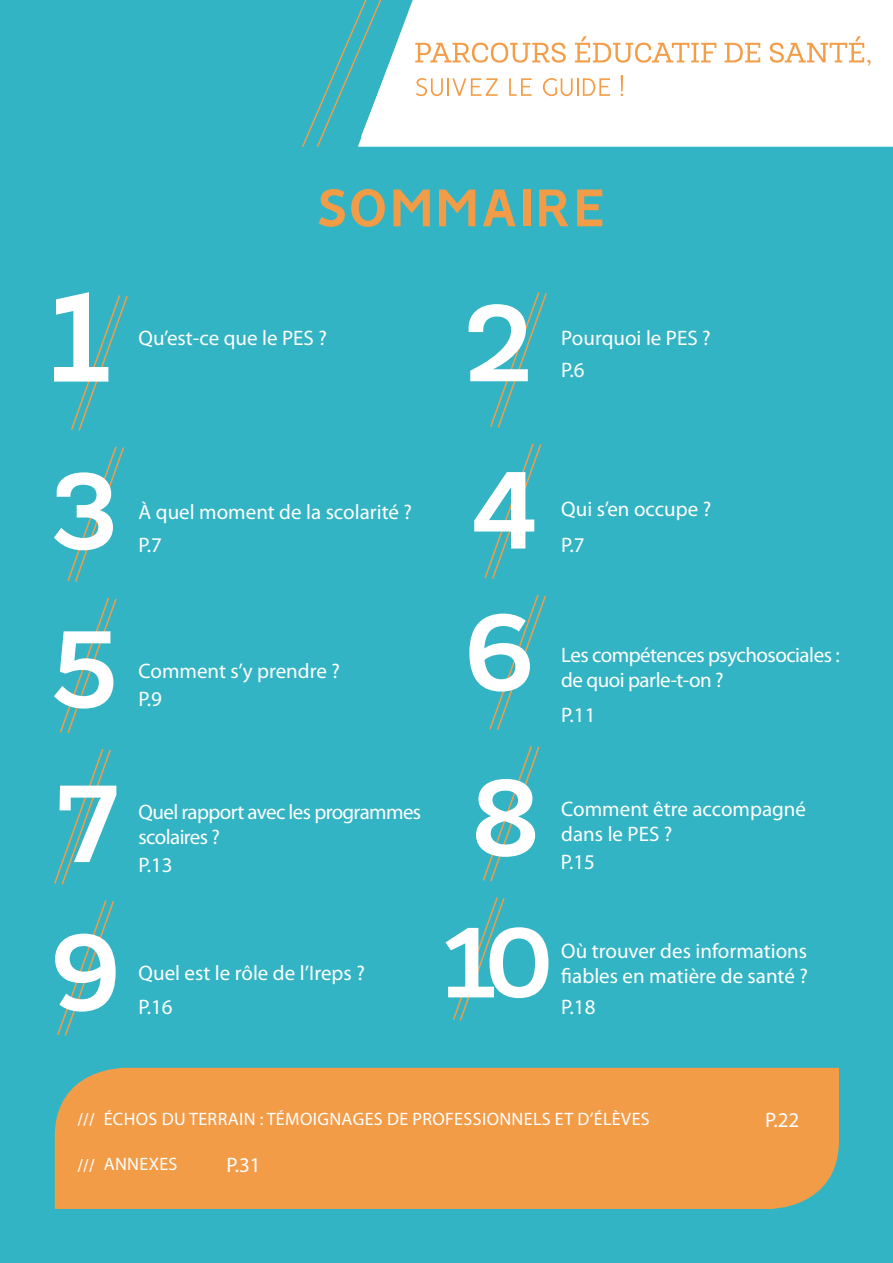
<style>
.page{position:relative;width:893px;height:1263px;background:#fff}
.page>*{position:absolute;margin:0;border:0;box-sizing:border-box;transform-origin:0 0}
.t1{font:700 60px "Vision";color:#f39c48}
.t2{font:21px/25.2px "Myriad Pro";color:#fff}
.t3{font:21px/25.2px "Myriad Pro";letter-spacing:-.025em;color:#fff}
.t4{font:21px/25.2px "Myriad Pro";letter-spacing:-.03em;color:#fff}
.t5{font:18px "Myriad Pro";letter-spacing:.02em;color:#fff}
.t6{font:700 18px "Minion Pro";color:#fff}
</style>
<div class="page">
<hr style="left:0;top:0;width:4px;height:1263px;background:#33b4c4">
<div style="left:1px;top:137px;width:892px;height:1126px;background:#33b4c4"></div>
<div style="left:4px;top:0;width:298px;height:137px;background:#33b4c4"></div>
<div style="left:302px;top:0;width:56px;height:147px;background:#33b4c4"></div>
<svg style="left:358px;top:0;width:535px;height:147px"></svg>
<svg style="left:415px;top:43px;width:151px;height:20px"></svg>
<svg style="left:575px;top:36px;width:141px;height:27px"></svg>
<svg style="left:724px;top:43px;width:36px;height:19px"></svg>
<svg style="left:770px;top:36px;width:100px;height:30px"></svg>
<svg style="left:416px;top:78px;width:82px;height:18px"></svg>
<svg style="left:509px;top:78px;width:23px;height:18px"></svg>
<svg style="left:543px;top:78px;width:67px;height:18px"></svg>
<svg style="left:621px;top:75px;width:2px;height:21px"></svg>
<div style="left:55px;top:1068px;width:784px;height:141px;background:#f39c48"></div>
<svg style="left:54px;top:292px;width:74px;height:139px"></svg>
<svg style="left:469px;top:292px;width:78px;height:136px"></svg>
<svg style="left:54px;top:446px;width:70px;height:136px"></svg>
<svg style="left:474px;top:443px;width:68px;height:136px"></svg>
<svg style="left:54px;top:598px;width:63px;height:136px"></svg>
<svg style="left:469px;top:594px;width:77px;height:137px"></svg>
<svg style="left:54px;top:749px;width:62px;height:136px"></svg>
<svg style="left:476px;top:746px;width:64px;height:136px"></svg>
<svg style="left:55px;top:900px;width:61px;height:136px"></svg>
<svg style="left:445px;top:897px;width:103px;height:124px"></svg>
<h1 class="t1" style="left:315px;top:172px;width:294px">SOMMAIRE</h1>
<p class="t2" style="left:139px;top:325px;width:155px">Qu’est-ce que le PES</p>
<p class="t2" style="left:318px;top:325px;width:10px">?</p>
<p class="t2" style="left:561px;top:325px;width:116px">Pourquoi le PES</p>
<p class="t2" style="left:702px;top:325px;width:10px">?</p>
<p class="t2" style="left:561px;top:357px;width:25px">P.6</p>
<p class="t2" style="left:139px;top:499px;width:275px">À quel moment de la scolarité ?</p>
<p class="t2" style="left:561px;top:496px;width:152px">Qui s’en occupe ?</p>
<p class="t2" style="left:139px;top:532px;width:25px">P.7</p>
<p class="t2" style="left:561px;top:532px;width:25px">P.7</p>
<p class="t2" style="left:139px;top:658px;width:203px">Comment s’y prendre ?</p>
<p class="t2" style="left:139px;top:686px;width:25px">P.9</p>
<p class="t3" style="left:561px;top:642px;width:280px">Les compétences psychosociales : de quoi parle-t-on ?</p>
<p class="t2" style="left:561px;top:702px;width:36px">P.11</p>
<p class="t4" style="left:139px;top:799px;width:284px">Quel rapport avec les programmes scolaires ?</p>
<p class="t2" style="left:561px;top:796px;width:246px">Comment être accompagné dans le PES</p>
<p class="t2" style="left:664px;top:821px;width:10px">?</p>
<p class="t2" style="left:139px;top:852px;width:36px">P.13</p>
<p class="t2" style="left:561px;top:849px;width:36px">P.15</p>
<p class="t2" style="left:139px;top:960px;width:228px">Quel est le rôle de l’I reps ?</p>
<p class="t2" style="left:561px;top:938px;width:248px">Où trouver des informations fiables en matière de santé ?</p>
<p class="t2" style="left:139px;top:993px;width:36px">P.16</p>
<p class="t2" style="left:561px;top:993px;width:36px">P.18</p>
<p class="t6" style="left:77px;top:1106px;width:19px">///</p>
<p class="t6" style="left:77px;top:1153px;width:19px">///</p>
<p class="t5" style="left:104px;top:1108px;width:547px">Échos du terrain : témoignages de professionnels et d’élèves</p>
<p class="t5" style="left:104px;top:1153px;width:75px">Annexes</p>
<p class="t2" style="left:226px;top:1152px;width:36px">P.31</p>
<p class="t2" style="left:765px;top:1107px;width:36px">P.22</p>
</div>
